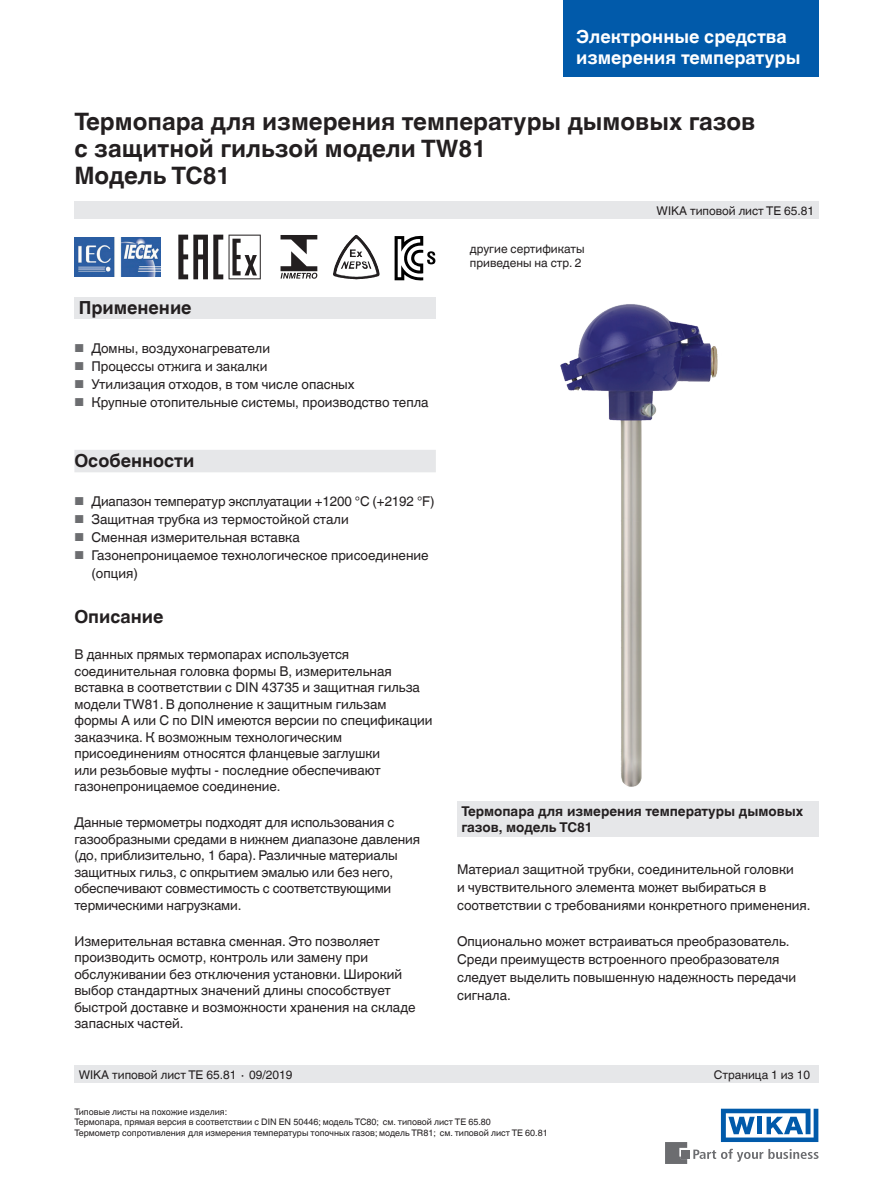
<style>
.page{position:relative;width:893px;height:1188px;background:#fff}
.page>*{position:absolute;margin:0;border:0;box-sizing:border-box;transform-origin:0 0}
.t1{font:700 24px/27px "Helvetica World";color:#231f20}
.t2{font:700 18px/21px "Helvetica World";color:#fff}
.t3{font:700 18px "Helvetica World";color:#231f20}
.t4{font:13.5px/16.5px "Helvetica World";color:#231f20}
.t5{font:700 13.5px/16.5px "Helvetica World";color:#231f20}
.t6{font:12px/13.5px "Helvetica World";color:#231f20}
.t7{font:9px/10.5px "Helvetica World";color:#231f20}
.s1{font-size:11.55px;color:#6c6d70}
</style>
<div class="page">
<div style="left:74px;top:297px;width:362px;height:22px;background:#e6e7e9"></div>
<div style="left:74px;top:202px;width:745px;height:17px;background:#e6e7e9"></div>
<div style="left:74px;top:1066px;width:745px;height:17px;background:#e6e7e9"></div>
<svg style="left:693px;top:1149px;width:126px;height:13px"></svg>
<div style="left:682px;top:1150px;width:8px;height:8px;background:#6c6d70"></div>
<svg style="left:665px;top:1142px;width:22px;height:22px"></svg>
<svg style="left:721px;top:1109px;width:97px;height:33px"></svg>
<div style="left:563px;top:0;width:256px;height:77px;background:#015aaa"></div>
<img style="left:560px;top:304px;width:158px;height:483px">
<div style="left:457px;top:801px;width:362px;height:36px;background:#e6e7e9"></div>
<div style="left:74px;top:450px;width:362px;height:22px;background:#e6e7e9"></div>
<svg style="left:281px;top:235px;width:36px;height:44px"></svg>
<svg style="left:178px;top:235px;width:45px;height:44px"></svg>
<svg style="left:229px;top:235px;width:32px;height:44px"></svg>
<img style="left:337px;top:235px;width:19px;height:25px">
<img style="left:75px;top:238px;width:86px;height:39px">
<svg style="left:395px;top:236px;width:40px;height:44px"></svg>
<h2 class="t2" style="left:576px;top:26px;width:226px">Электронные средства измерения температуры</h2>
<h1 class="t1" style="left:74px;top:108px;width:682px">Термопара для измерения температуры дымовых газов с защитной гильзой модели TW81<br>Модель TC81</h1>
<h2 class="t3" style="left:79px;top:297px;width:114px">Применение</h2>
<p class="t4" style="left:74px;top:340px;width:197px"><span class="s1">■</span> Домны, воздухонагреватели</p>
<p class="t4" style="left:74px;top:358px;width:195px"><span class="s1">■</span> Процессы отжига и закалки</p>
<p class="t4" style="left:74px;top:376px;width:282px"><span class="s1">■</span> Утилизация отходов, в том числе опасных</p>
<p class="t4" style="left:74px;top:394px;width:356px"><span class="s1">■</span> Крупные отопительные системы, производство тепла</p>
<h2 class="t3" style="left:74px;top:450px;width:122px">Особенности</h2>
<p class="t4" style="left:74px;top:493px;width:362px"><span class="s1">■</span> Диапазон температур эксплуатации +1200 °C (+2192 °F)</p>
<p class="t4" style="left:74px;top:511px;width:276px"><span class="s1">■</span> Защитная трубка из термостойкой стали</p>
<p class="t4" style="left:74px;top:529px;width:227px"><span class="s1">■</span> Сменная измерительная вставка</p>
<p class="t4" style="left:91px;top:546px;width:339px;line-height:18px;text-indent:-17px"><span class="s1">■</span> Газонепроницаемое технологическое присоединение (опция)</p>
<h2 class="t3" style="left:74px;top:606px;width:91px">Описание</h2>
<p class="t4" style="left:74px;top:646px;width:360px">В данных прямых термопарах используется соединительная головка формы B, измерительная вставка в соответствии с DIN 43735 и защитная гильза модели TW81. В дополнение к защитным гильзам формы А или С по DIN имеются версии по спецификации заказчика. К возможным технологическим присоединениям относятся фланцевые заглушки<br>или резьбовые муфты - последние обеспечивают газонепроницаемое соединение.</p>
<p class="t4" style="left:74px;top:814px;width:347px">Данные термометры подходят для использования с газообразными средами в нижнем диапазоне давления (до, приблизительно, 1 бара). Различные материалы защитных гильз, с опкрытием эмалью или без него, обеспечивают совместимость с соответствующими термическими нагрузками.</p>
<p class="t4" style="left:74px;top:933px;width:343px">Измерительная вставка сменная. Это позволяет производить осмотр, контроль или замену при обслуживании без отключения установки. Широкий выбор стандартных значений длины способствует быстрой доставке и возможности хранения на складе запасных частей.</p>
<p class="t6" style="left:470px;top:243px;width:116px">другие сертификаты приведены на стр. 2</p>
<p class="t6" style="left:657px;top:204px;width:159px">WIKA типовой лист TE 65.81</p>
<p class="t5" style="left:461px;top:803px;width:343px">Термопара для измерения температуры дымовых газов, модель TC81</p>
<p class="t4" style="left:457px;top:860px;width:355px;line-height:18px">Материал защитной трубки, соединительной головки<br>и чувствительного элемента может выбираться в соответствии с требованиями конкретного применения.</p>
<p class="t4" style="left:457px;top:932px;width:341px;line-height:18px">Опционально может встраиваться преобразователь.<br>Среди преимуществ встроенного преобразователя следует выделить повышенную надежность передачи сигнала.</p>
<p class="t6" style="left:79px;top:1068px;width:215px">WIKA типовой лист TE 65.81 ∙ 09/2019</p>
<p class="t6" style="left:714px;top:1068px;width:98px">Страница 1 из 10</p>
<p class="t7" style="left:74px;top:1107px;width:475px">Типовые листы на похожие изделия:<br>Термопара, прямая версия в соответствии с DIN EN 50446; модель TC80; см. типовой лист TE 65.80<br>Термометр сопротивления для измерения температуры топочных газов; модель TR81; см. типовой лист TE 60.81</p>
</div>
